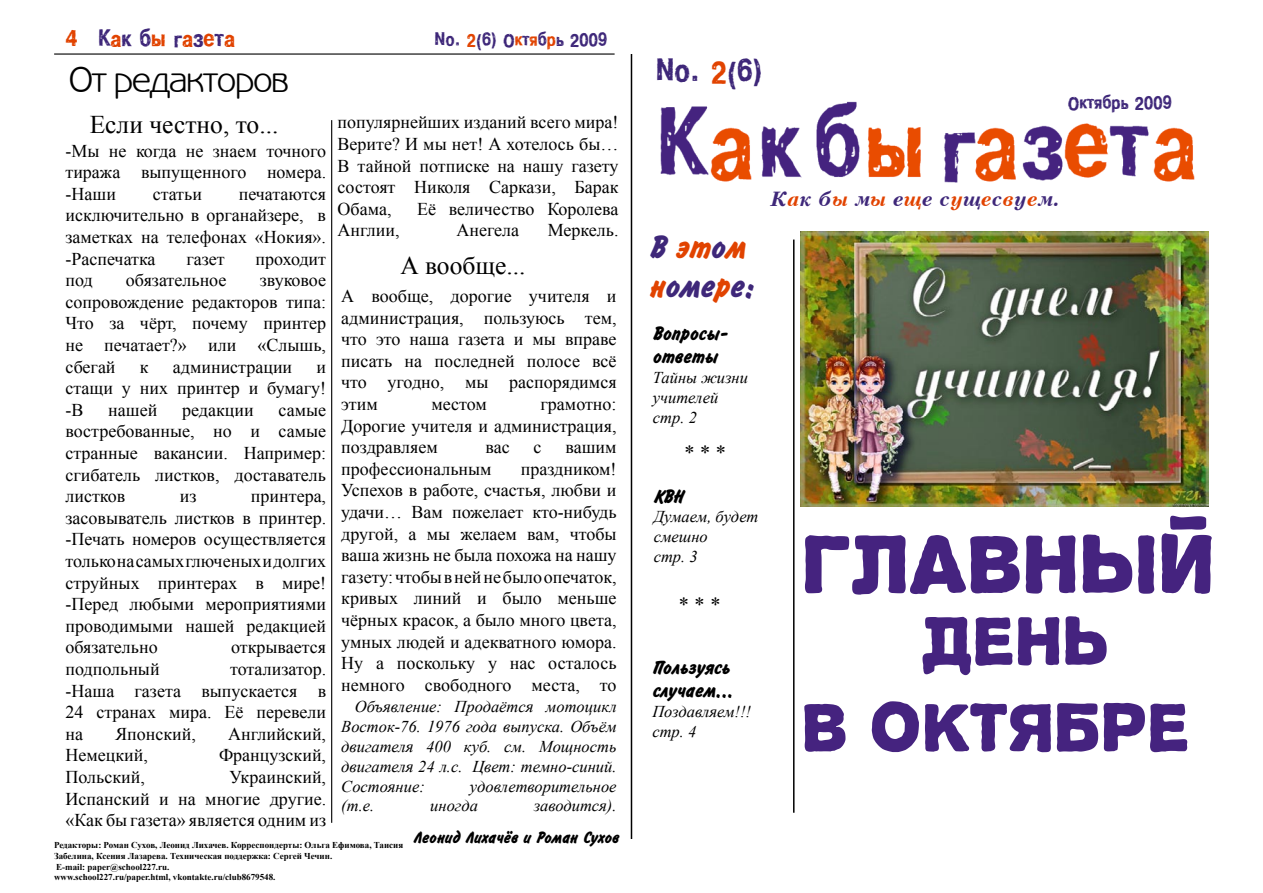
<style>
.page{position:relative;width:1263px;height:893px;background:#fff}
.page>*{position:absolute;margin:0;border:0;box-sizing:border-box;transform-origin:0 0}
.t1{font:72px "Propaganda";color:#45237f}
.t2{font:60px/86.4px "Propaganda";color:#45237f}
.t3{font:36px "Benguiat Gothic CTT";color:#000}
.t4{font:36px "Crash CTT";color:#3e2779}
.t5{font:700 32.4px/38.8px "Inform CTT";color:#3e2779}
.t6{font:27px "Crash CTT";color:#e14300}
.t7{font:25.5px "Times New Roman";color:#000}
.t8{font:21px "Crash CTT";color:#3e2779}
.t9{font:italic 21px "Times New Roman";color:#000}
.t10{font:700 19.5px/23.4px "Inform CTT";color:#000}
.t11{font:italic 700 19.5px "Peterburg";color:#3e2779}
.t12{font:18px/21.6px "Times New Roman";color:#000;text-align:justify}
.t13{font:italic 16.5px/19.8px "Times New Roman";color:#000}
.t14{font:700 16.5px "Inform CTT";color:#000}
.t15{font:700 9px/10.8px "Times New Roman";color:#000}
.s1{color:#3e2779}
.s2{color:#e14300}
</style>
<div class="page">
<img style="left:660px;top:101px;width:535px;height:82px">
<hr style="left:793px;top:240px;width:1px;height:573px;background:#000">
<hr style="left:631px;top:54px;width:1px;height:785px;background:#000">
<hr style="left:54px;top:53px;width:561px;height:2px;background:#000">
<hr style="left:331px;top:120px;width:1px;height:703px;background:#000">
<img style="left:800px;top:232px;width:409px;height:275px">
<h3 class="t6" style="left:66px;top:26px;width:171px">4 <span class="s1">К</span>а<span class="s1">к б</span>ы <span class="s1">г</span>а<span class="s1">з</span>е<span class="s1">т</span>а</h3>
<p class="t8" style="left:435px;top:30px;width:174px">No. <span class="s2">2</span>(6) О<span class="s2">к</span>т<span class="s2">я</span>б<span class="s2">р</span>ь 2009</p>
<h3 class="t3" style="left:69px;top:60px;width:221px">От редакторов</h3>
<h3 class="t4" style="left:656px;top:53px;width:109px">No. <span class="s2">2</span>(6)</h3>
<h3 class="t7" style="left:90px;top:107px;width:190px">Если честно, то...</h3>
<p class="t12" style="left:338px;top:111px;width:282px">популярнейших изданий всего мира!<br>Верите? И мы нет! А хотелось бы… В тайной потписке на нашу газету состоят Николя Саркази, Барак Обама,</p>
<p class="t12" style="left:65px;top:139px;width:262px">-Мы не когда не знаем точного тиража выпущенного номера. -Наши</p>
<p class="t12" style="left:65px;top:183px;width:262px;text-indent:173px">печатаются исключительно в органайзере, в заметках на телефонах «Нокия». -Распечатка</p>
<p class="t12" style="left:153px;top:183px;width:51px">статьи</p>
<p class="t12" style="left:417px;top:198px;width:203px">Её величество Королева</p>
<p class="t12" style="left:338px;top:219px;width:63px">Англии,</p>
<p class="t12" style="left:456px;top:219px;width:64px">Анегела</p>
<p class="t12" style="left:548px;top:219px;width:72px">Меркель.</p>
<h3 class="t7" style="left:400px;top:248px;width:127px">А вообще...</h3>
<p class="t12" style="left:341px;top:285px;width:277px">А вообще, дорогие учителя и администрация, пользуюсь тем, что это наша газета и мы вправе писать на последней полосе всё что угодно, мы распорядимся этим</p>
<p class="t12" style="left:186px;top:247px;width:40px">газет</p>
<p class="t12" style="left:255px;top:247px;width:72px">проходит</p>
<p class="t12" style="left:65px;top:269px;width:29px">под</p>
<p class="t12" style="left:126px;top:269px;width:102px">обязательное</p>
<p class="t12" style="left:65px;top:269px;width:262px;text-indent:194px">звуковое сопровождение редакторов типа:<br>Что за чёрт, почему принтер не печатает?» или «Слышь, сбегай</p>
<p class="t12" style="left:140px;top:355px;width:10px">к</p>
<p class="t12" style="left:173px;top:355px;width:121px">администрации</p>
<p class="t12" style="left:65px;top:355px;width:262px;text-indent:251px">и стащи у них принтер и бумагу! -В</p>
<p class="t12" style="left:341px;top:393px;width:277px;text-indent:199px">грамотно:<br>Дорогие учителя и администрация, поздравляем</p>
<p class="t12" style="left:431px;top:393px;width:57px">местом</p>
<p class="t12" style="left:108px;top:399px;width:51px">нашей</p>
<p class="t12" style="left:182px;top:399px;width:73px">редакции</p>
<p class="t12" style="left:65px;top:399px;width:262px;text-indent:213px">самые востребованные, но и самые странные вакансии. Например: сгибатель листков, доставатель листков</p>
<p class="t12" style="left:485px;top:436px;width:26px">вас</p>
<p class="t12" style="left:534px;top:436px;width:9px">с</p>
<p class="t12" style="left:565px;top:436px;width:53px">вашим</p>
<p class="t12" style="left:341px;top:458px;width:152px">профессиональным</p>
<p class="t12" style="left:341px;top:458px;width:277px;text-indent:180px">праздником!<br>Успехов в работе, счастья, любви и удачи… Вам пожелает кто-нибудь другой, а мы желаем вам, чтобы ваша жизнь не была похожа на нашу газету: чтобы в ней не было опечаток, кривых линий и было меньше чёрных красок, а было много цвета, умных людей и адекватного юмора.<br>Ну а поскольку у нас осталось немного свободного места, то</p>
<p class="t13" style="left:341px;top:696px;width:277px;text-align:justify;text-indent:13px">Объявление: Продаётся мотоцикл Восток-76. 1976 года выпуска. Объём двигателя 400 куб. см. Мощность двигателя 24 л.с. Цвет: темно-синий.<br>Состояние:</p>
<p class="t12" style="left:65px;top:485px;width:262px;text-indent:185px">принтера, засовыватель листков в принтер. -Печать номеров осуществляется только на самых глюченых и долгих струйных принтерах в мире! -Перед любыми мероприятиями проводимыми нашей редакцией обязательно</p>
<p class="t12" style="left:180px;top:485px;width:18px">из</p>
<p class="t12" style="left:231px;top:636px;width:97px">открывается</p>
<p class="t12" style="left:65px;top:658px;width:96px">подпольный</p>
<p class="t12" style="left:65px;top:658px;width:262px;text-indent:165px">тотализатор. -Наша газета выпускается в 24 странах мира. Её перевели на</p>
<p class="t12" style="left:115px;top:723px;width:82px">Японский,</p>
<p class="t12" style="left:228px;top:723px;width:99px">Английский,</p>
<p class="t12" style="left:65px;top:744px;width:84px">Немецкий,</p>
<p class="t12" style="left:219px;top:744px;width:109px">Французский,</p>
<p class="t12" style="left:65px;top:766px;width:81px">Польский,</p>
<p class="t12" style="left:65px;top:766px;width:262px;text-indent:164px">Украинский, Испанский и на многие другие. «Как бы газета» является одним из</p>
<p class="t13" style="left:470px;top:776px;width:148px">удовлетворительное</p>
<p class="t13" style="left:341px;top:795px;width:35px">(т.е.</p>
<p class="t13" style="left:430px;top:795px;width:49px">иногда</p>
<p class="t13" style="left:534px;top:795px;width:84px">заводится).</p>
<p class="t14" style="left:414px;top:828px;width:207px">Леонид Лихачёв и Роман Сухов</p>
<p class="t15" style="left:54px;top:839px;width:351px">Редакторы: Роман Сухов, Леонид Лихачев. Корреспондерты: Ольга Ефимова, Таисия Забелина, Ксения Лазарева. Техническая поддержка: Сергей Чечин.<br>E-mail: paper@school227.ru.<br>www.school227.ru/paper.html, vkontakte.ru/club8679548.</p>
<h3 class="t5" style="left:650px;top:228px;width:106px">В <span class="s2">эт</span>о<span class="s2">м н</span>оме<span class="s2">р</span>е:</h3>
<p class="t10" style="left:653px;top:322px;width:77px">Вопросы&shy;ответы</p>
<p class="t13" style="left:653px;top:367px;width:97px">Тайны жизни учителей стр. 2</p>
<p class="t9" style="left:683px;top:438px;width:43px">* * *</p>
<p class="t10" style="left:654px;top:485px;width:31px">КВН</p>
<p class="t13" style="left:654px;top:507px;width:106px">Думаем, будет смешно<br>стр. 3</p>
<p class="t9" style="left:677px;top:590px;width:43px">* * *</p>
<p class="t10" style="left:652px;top:656px;width:82px">Пользуясь случаем...</p>
<p class="t13" style="left:652px;top:701px;width:100px">Поздавляем!!! стр. 4</p>
<p class="t8" style="left:1068px;top:92px;width:105px">Октябрь 2009</p>
<p class="t11" style="left:770px;top:187px;width:292px">К<span class="s2">а</span>к б<span class="s2">ы</span> м<span class="s2">ы</span> е<span class="s2">щ</span>е с<span class="s2">у</span>щ<span class="s2">е</span>с<span class="s2">в</span>у<span class="s2">е</span>м.</p>
<h1 class="t1" style="left:801px;top:501px;width:415px">Главный</h1>
<h2 class="t2" style="left:801px;top:594px;width:390px;text-indent:120px">день<br>в октябре</h2>
</div>
